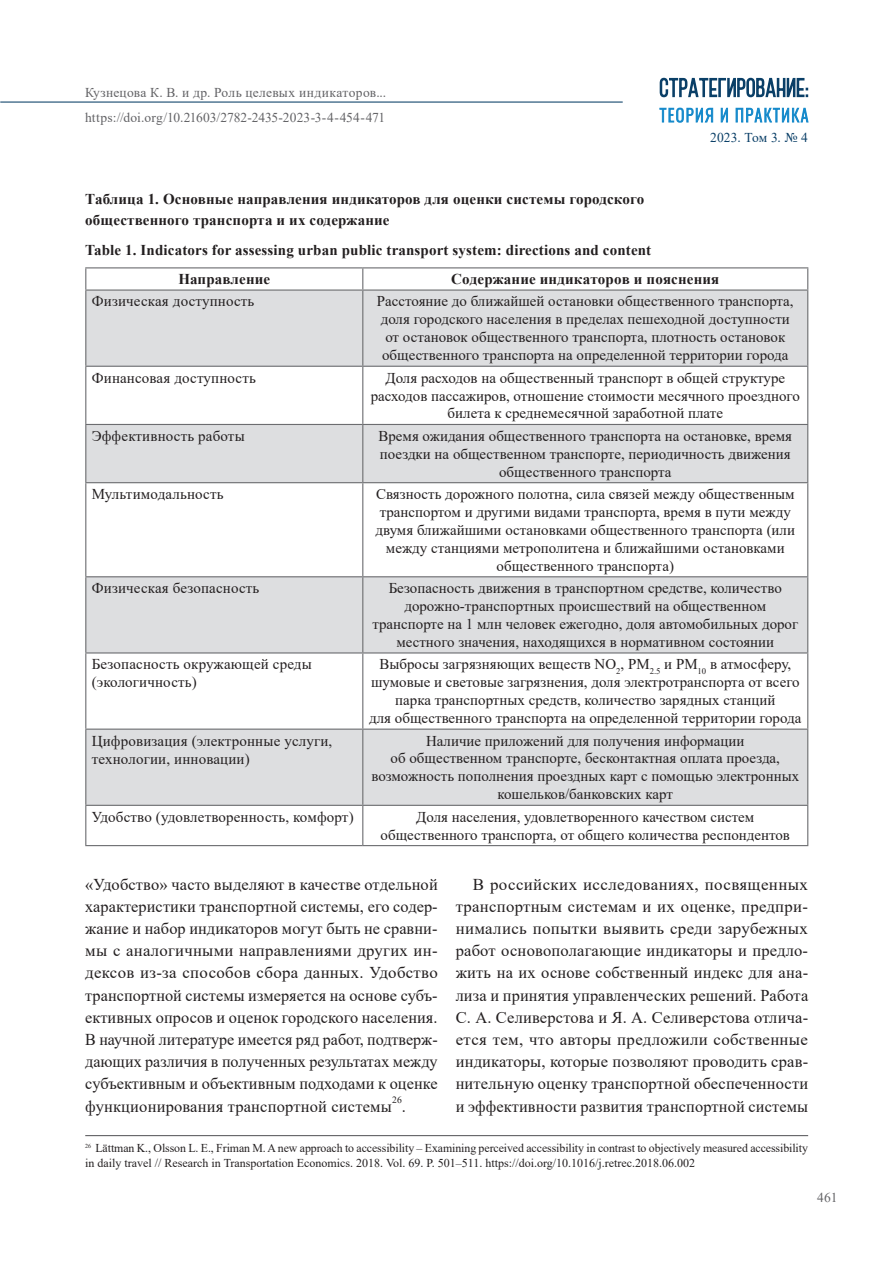
<style>
.page{position:relative;width:893px;height:1263px;background:#fff}
.page>*{position:absolute;margin:0;border:0;box-sizing:border-box;transform-origin:0 0}
.Текст-1{font:16.5px/22.2px "Times New Roman";letter-spacing:.005em;color:#231f20;text-align:justify}
.таблица_body{font:15px/18px "Times New Roman";color:#231f20;text-align:center}
.таблица_left{font:15px/18px "Times New Roman";letter-spacing:.01em;color:#231f20}
.название_объекта{font:700 15px/21px "Times New Roman";letter-spacing:.01em;color:#231f20}
.таблица_header{font:700 15px "Times New Roman";letter-spacing:.01em;color:#231f20}
.t1{font:13.5px "Times New Roman";letter-spacing:.015em;color:#636366}
.t2{font:13.5px "Times New Roman";letter-spacing:.01em;color:#0a3f67}
.сноска{font:12px/15px "Times New Roman";letter-spacing:-.005em;color:#231f20}
.Текст-1-2{font:9.6px "Times New Roman";color:#231f20}
</style>
<div class="page">
<hr style="left:0;top:102px;width:623px;height:1px;background:#0a3f67">
<svg style="left:659px;top:77px;width:150px;height:46px"></svg>
<hr style="left:85px;top:1135px;width:723px;height:1px;background:#636366">
<svg style="left:86px;top:291px;width:721px;height:514px;fill:#dddee0"></svg>
<hr style="left:85px;top:267px;width:278px;height:1px;background:#6c6d70">
<svg style="left:85px;top:268px;width:1px;height:21px"></svg>
<hr style="left:363px;top:267px;width:445px;height:1px;background:#6c6d70">
<svg style="left:362px;top:268px;width:1px;height:21px"></svg>
<svg style="left:807px;top:268px;width:1px;height:21px"></svg>
<hr style="left:85px;top:289px;width:278px;height:2px;background:#6c6d70">
<hr style="left:85px;top:291px;width:1px;height:75px;background:#6c6d70">
<hr style="left:363px;top:289px;width:445px;height:2px;background:#6c6d70">
<hr style="left:362px;top:291px;width:1px;height:75px;background:#6c6d70">
<hr style="left:807px;top:291px;width:1px;height:75px;background:#6c6d70">
<hr style="left:85px;top:366px;width:278px;height:1px;background:#6c6d70">
<hr style="left:85px;top:367px;width:1px;height:57px;background:#6c6d70">
<hr style="left:363px;top:366px;width:445px;height:1px;background:#6c6d70">
<hr style="left:362px;top:367px;width:1px;height:57px;background:#6c6d70">
<hr style="left:807px;top:367px;width:1px;height:57px;background:#6c6d70">
<hr style="left:85px;top:483px;width:1px;height:93px;background:#6c6d70">
<hr style="left:362px;top:483px;width:1px;height:93px;background:#6c6d70">
<hr style="left:807px;top:483px;width:1px;height:93px;background:#6c6d70">
<hr style="left:85px;top:653px;width:1px;height:75px;background:#6c6d70">
<hr style="left:362px;top:653px;width:1px;height:75px;background:#6c6d70">
<hr style="left:807px;top:653px;width:1px;height:75px;background:#6c6d70">
<hr style="left:85px;top:806px;width:1px;height:39px;background:#6c6d70">
<hr style="left:362px;top:806px;width:1px;height:39px;background:#6c6d70">
<hr style="left:807px;top:806px;width:1px;height:39px;background:#6c6d70">
<hr style="left:85px;top:845px;width:278px;height:1px;background:#6c6d70">
<hr style="left:363px;top:845px;width:445px;height:1px;background:#6c6d70">
<hr style="left:85px;top:424px;width:278px;height:1px;background:#6c6d70">
<hr style="left:85px;top:425px;width:1px;height:57px;background:#6c6d70">
<hr style="left:85px;top:482px;width:278px;height:1px;background:#6c6d70">
<hr style="left:363px;top:424px;width:445px;height:1px;background:#6c6d70">
<hr style="left:362px;top:425px;width:1px;height:57px;background:#6c6d70">
<hr style="left:807px;top:425px;width:1px;height:57px;background:#6c6d70">
<hr style="left:363px;top:482px;width:445px;height:1px;background:#6c6d70">
<hr style="left:85px;top:576px;width:278px;height:1px;background:#6c6d70">
<hr style="left:85px;top:577px;width:1px;height:75px;background:#6c6d70">
<hr style="left:85px;top:652px;width:278px;height:1px;background:#6c6d70">
<hr style="left:363px;top:576px;width:445px;height:1px;background:#6c6d70">
<hr style="left:362px;top:577px;width:1px;height:75px;background:#6c6d70">
<hr style="left:807px;top:577px;width:1px;height:75px;background:#6c6d70">
<hr style="left:363px;top:652px;width:445px;height:1px;background:#6c6d70">
<hr style="left:85px;top:728px;width:278px;height:2px;background:#6c6d70">
<hr style="left:85px;top:730px;width:1px;height:75px;background:#6c6d70">
<hr style="left:85px;top:805px;width:278px;height:1px;background:#6c6d70">
<hr style="left:363px;top:728px;width:445px;height:2px;background:#6c6d70">
<hr style="left:362px;top:730px;width:1px;height:75px;background:#6c6d70">
<hr style="left:807px;top:730px;width:1px;height:75px;background:#6c6d70">
<hr style="left:363px;top:805px;width:445px;height:1px;background:#6c6d70">
<p class="t1" style="left:85px;top:83px;width:303px">Кузнецова К. В. и др. Роль целевых индикаторов...</p>
<p class="t1" style="left:85px;top:108px;width:302px">https://doi.org/10.21603/2782-2435-2023-3-4-454-471</p>
<p class="t2" style="left:710px;top:128px;width:99px">2023. Том 3. № 4</p>
<p class="название_объекта" style="left:85px;top:188px;width:561px">Таблица 1. Основные направления индикаторов для оценки системы городского общественного транспорта и их содержание</p>
<p class="название_объекта" style="left:85px;top:239px;width:567px">Table 1. Indicators for assessing urban public transport system: directions and content</p>
<p class="таблица_header" style="left:178px;top:268px;width:93px">Направление</p>
<p class="таблица_header" style="left:451px;top:268px;width:270px">Содержание индикаторов и пояснения</p>
<p class="таблица_left" style="left:92px;top:292px;width:164px">Физическая доступность</p>
<p class="таблица_body" style="left:377px;top:292px;width:418px">Расстояние до ближайшей остановки общественного транспорта, доля городского населения в пределах пешеходной доступности от остановок общественного транспорта, плотность остановок общественного транспорта на определенной территории города</p>
<p class="таблица_left" style="left:92px;top:368px;width:166px">Финансовая доступность</p>
<p class="таблица_body" style="left:371px;top:368px;width:431px">Доля расходов на общественный транспорт в общей структуре расходов пассажиров, отношение стоимости месячного проездного билета к среднемесячной заработной плате</p>
<p class="таблица_left" style="left:92px;top:426px;width:154px">Эффективность работы</p>
<p class="таблица_body" style="left:378px;top:426px;width:415px">Время ожидания общественного транспорта на остановке, время поездки на общественном транспорте, периодичность движения общественного транспорта</p>
<p class="таблица_left" style="left:92px;top:485px;width:133px">Мультимодальность</p>
<p class="таблица_body" style="left:376px;top:485px;width:421px">Связность дорожного полотна, сила связей между общественным транспортом и другими видами транспорта, время в пути между двумя ближайшими остановками общественного транспорта (или между станциями метрополитена и ближайшими остановками общественного транспорта)</p>
<p class="таблица_left" style="left:92px;top:579px;width:169px">Физическая безопасность</p>
<p class="таблица_body" style="left:372px;top:579px;width:427px">Безопасность движения в транспортном средстве, количество дорожно-транспортных происшествий на общественном транспорте на 1 млн человек ежегодно, доля автомобильных дорог местного значения, находящихся в нормативном состоянии</p>
<p class="таблица_left" style="left:92px;top:655px;width:221px">Безопасность окружающей среды (экологичность)</p>
<p class="таблица_body" style="left:369px;top:655px;width:434px">Выбросы загрязняющих веществ NO<sub>2</sub>, PM<sub>2.5</sub> и PM<sub>10</sub> в атмосферу, шумовые и световые загрязнения, доля электротранспорта от всего парка транспортных средств, количество зарядных станций<br>для общественного транспорта на определенной территории города</p>
<p class="таблица_left" style="left:92px;top:731px;width:242px">Цифровизация (электронные услуги, технологии, инновации)</p>
<p class="таблица_body" style="left:371px;top:731px;width:429px">Наличие приложений для получения информации<br>об общественном транспорте, бесконтактная оплата проезда, возможность пополнения проездных карт с помощью электронных кошельков/банковских карт</p>
<p class="таблица_left" style="left:92px;top:807px;width:263px">Удобство (удовлетворенность, комфорт)</p>
<p class="таблица_body" style="left:381px;top:807px;width:411px">Доля населения, удовлетворенного качеством систем общественного транспорта, от общего количества респондентов</p>
<p class="Текст-1" style="left:85px;top:872px;width:354px">«Удобство» часто выделяют в качестве отдельной характеристики транспортной системы, его содер&shy;жание и набор индикаторов могут быть не сравни&shy;мы с аналогичными направлениями других ин&shy;дексов из-за способов сбора данных. Удобство транспортной системы измеряется на основе субъ&shy;ективных опросов и оценок городского населения.<br>В научной литературе имеется ряд работ, подтверж&shy;дающих различия в полученных результатах между субъективным и объективным подходами к оценке функционирования транспортной системы</p>
<p class="Текст-1" style="left:456px;top:872px;width:354px;text-indent:17px">В российских исследованиях, посвященных транспортным системам и их оценке, предпри&shy;нимались попытки выявить среди зарубежных работ основополагающие индикаторы и предло&shy;жить на их основе собственный индекс для ана&shy;лиза и принятия управленческих решений. Работа С. А. Селиверстова и Я. А. Селиверстова отлича&shy;ется тем, что авторы предложили собственные индикаторы, которые позволяют проводить срав&shy;нительную оценку транспортной обеспеченности и эффективности развития транспортной системы</p>
<p class="Текст-1-2" style="left:392px;top:1093px;width:11px">26</p>
<p class="Текст-1" style="left:402px;top:1094px;width:6px">.</p>
<p class="сноска" style="left:85px;top:1140px;width:724px"><sup>26</sup> Lättman K., Olsson L. E., Friman M. A new approach to accessibility – Examining perceived accessibility in contrast to objectively measured accessibility in daily travel // Research in Transportation Economics. 2018. Vol. 69. P. 501–511. https://doi.org/10.1016/j.retrec.2018.06.002</p>
<p class="t1" style="left:817px;top:1188px;width:22px">461</p>
</div>
